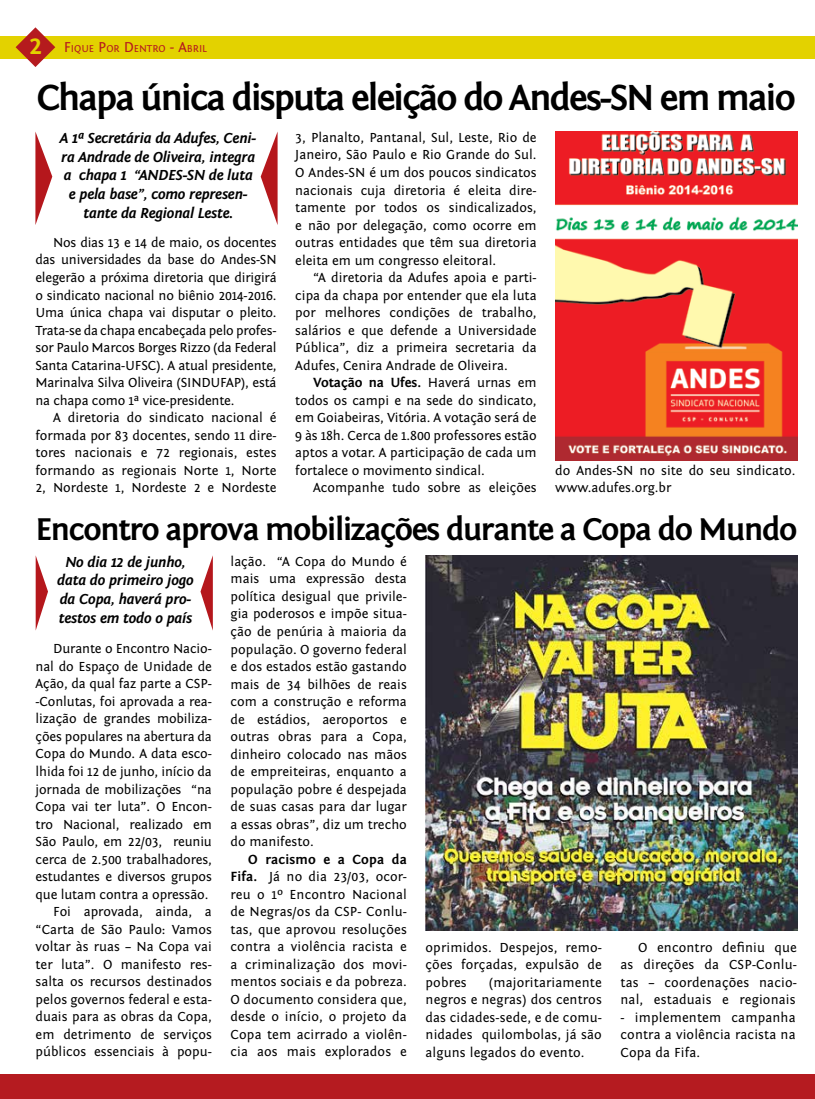
<style>
.page{position:relative;width:815px;height:1099px;background:#fff}
.page>*{position:absolute;margin:0;border:0;box-sizing:border-box;transform-origin:0 0}
.t1{font:700 37.5px "Fontin Sans";letter-spacing:-.05em;color:#000}
.t2{font:700 32.5px "Fontin Sans";letter-spacing:-.04em;color:#000}
.t3{font:italic 700 15px/18.8px "Fontin Sans";letter-spacing:-.01em;color:#000;text-align:center}
.t4{font:13.75px/17.5px "Fontin Sans";color:#000;text-align:justify}
.t5{font:10.5px "Fontin Sans Small Caps";color:#b5191e}
.s1{font-family:"Fontin Sans";font-weight:700;font-size:26.25px;color:#e3d200}
.s2{font-size:15px}
.s3{font-weight:700}
</style>
<div class="page">
<div style="left:0;top:36px;width:815px;height:22px;background:#e3d200"></div>
<svg style="left:16px;top:27px;width:39px;height:40px"></svg>
<div style="left:0;top:1074px;width:815px;height:24px;background:#b5191e"></div>
<svg style="left:36px;top:556px;width:12px;height:74px"></svg>
<svg style="left:200px;top:555px;width:13px;height:75px"></svg>
<svg style="left:35px;top:132px;width:17px;height:93px"></svg>
<svg style="left:261px;top:131px;width:17px;height:94px"></svg>
<img style="left:555px;top:131px;width:242px;height:329px">
<img style="left:426px;top:555px;width:372px;height:375px">
<p class="t5" style="left:29px;top:43px;width:180px"><span class="s1">2</span> <span class="s2">F</span>IQUE <span class="s2">P</span>OR <span class="s2">D</span>ENTRO <span class="s2">- A</span>BRIL</p>
<h1 class="t1" style="left:37px;top:77px;width:760px">Chapa única disputa eleição do Andes-SN em maio</h1>
<p class="t3" style="left:60px;top:129px;width:198px">A 1ª Secretária da Adufes, Ceni&shy;ra Andrade de Oliveira, integra a chapa 1 “ANDES-SN de luta e pela base”, como represen&shy;tante da Regional Leste.</p>
<p class="t4" style="left:35px;top:234px;width:243px;text-indent:18px">Nos dias 13 e 14 de maio, os docentes das universidades da base do Andes-SN elegerão a próxima diretoria que dirigirá o sindicato nacional no biênio 2014-2016.<br>Uma única chapa vai disputar o pleito.<br>Trata-se da chapa encabeçada pelo profes&shy;sor Paulo Marcos Borges Rizzo (da Federal Santa Catarina-UFSC). A atual presidente, Marinalva Silva Oliveira (SINDUFAP), está na chapa como 1ª vice-presidente.</p>
<p class="t4" style="left:35px;top:409px;width:243px;text-indent:18px">A diretoria do sindicato nacional é formada por 83 docentes, sendo 11 dire&shy;tores nacionais e 72 regionais, estes formando as regionais Norte 1, Norte 2, Nordeste 1, Nordeste 2 e Nordeste</p>
<p class="t4" style="left:295px;top:129px;width:243px">3, Planalto, Pantanal, Sul, Leste, Rio de Janeiro, São Paulo e Rio Grande do Sul.<br>O Andes-SN é um dos poucos sindicatos nacionais cuja diretoria é eleita dire&shy;tamente por todos os sindicalizados, e não por delegação, como ocorre em outras entidades que têm sua diretoria eleita em um congresso eleitoral.</p>
<p class="t4" style="left:295px;top:269px;width:243px;text-indent:18px">“A diretoria da Adufes apoia e parti&shy;cipa da chapa por entender que ela luta por melhores condições de trabalho, salários e que defende a Universidade Pública”, diz a primeira secretaria da Adufes, Cenira Andrade de Oliveira.</p>
<p class="t4" style="left:295px;top:374px;width:243px;text-indent:18px"><span class="s3">Votação na Ufes.</span> Haverá urnas em todos os campi e na sede do sindicato, em Goiabeiras, Vitória. A votação será de 9 às 18h. Cerca de 1.800 professores estão aptos a votar. A participação de cada um fortalece o movimento sindical.</p>
<p class="t4" style="left:313px;top:479px;width:225px">Acompanhe tudo sobre as eleições</p>
<p class="t4" style="left:555px;top:461px;width:242px">do Andes-SN no site do seu sindicato. www.adufes.org.br</p>
<h2 class="t2" style="left:36px;top:511px;width:763px">Encontro aprova mobilizações durante a Copa do Mundo</h2>
<p class="t3" style="left:57px;top:552px;width:138px">No dia 12 de junho, data do primeiro jogo da Copa, haverá pro&shy;testos em todo o país</p>
<p class="t4" style="left:231px;top:553px;width:178px">lação. “A Copa do Mundo é mais uma expressão desta política desigual que privile&shy;gia poderosos e impõe situa&shy;ção de penúria à maioria da população. O governo federal e dos estados estão gastando mais de 34 bilhões de reais com a construção e reforma de estádios, aeroportos e outras obras para a Copa, dinheiro colocado nas mãos de empreiteiras, enquanto a população pobre é despejada de suas casas para dar lugar a essas obras”, diz um trecho do manifesto.</p>
<p class="t4" style="left:231px;top:850px;width:178px;text-indent:18px"><span class="s3">O racismo e a Copa da Fifa.</span> Já no dia 23/03, ocor&shy;reu o 1º Encontro Nacional de Negras/os da CSP- Conlu&shy;tas, que aprovou resoluções contra a violência racista e a criminalização dos movi&shy;mentos sociais e da pobreza.<br>O documento considera que, desde o início, o projeto da Copa tem acirrado a violên&shy;cia aos mais explorados e</p>
<p class="t4" style="left:36px;top:640px;width:178px;text-align:right">Durante o Encontro Nacio&shy;nal do Espaço de Unidade de<br>Ação, da qual faz parte a CSP--Conlutas, foi aprovada a rea&shy;lização de grandes mobiliza&shy;ções populares na abertura da<br>Copa do Mundo. A data esco&shy;lhida foi 12 de junho, início da jornada de mobilizações “na<br>Copa vai ter luta”. O Encon&shy;tro Nacional, realizado em<br>São Paulo, em 22/03, reuniu cerca de 2.500 trabalhadores, estudantes e diversos grupos que lutam contra a opressão.<br>Foi aprovada, ainda, a “Carta de São Paulo: Vamos voltar às ruas – Na Copa vai ter luta”. O manifesto res&shy;salta os recursos destinados pelos governos federal e esta&shy;duais para as obras da Copa, em detrimento de serviços públicos essenciais à popu-</p>
<p class="t4" style="left:426px;top:938px;width:178px">oprimidos. Despejos, remo&shy;ções forçadas, expulsão de pobres</p>
<p class="t4" style="left:620px;top:938px;width:178px;text-indent:18px">O encontro definiu que as direções da CSP-Conlu&shy;tas – coordenações nacio&shy;nal, estaduais e regionais</p>
<p class="t4" style="left:620px;top:1008px;width:177px">- implementem campanha contra a violência racista na Copa da Fifa.</p>
<p class="t4" style="left:426px;top:973px;width:178px;text-indent:63px">(majoritariamente negros e negras) dos centros das cidades-sede, e de comu&shy;nidades quilombolas, já são alguns legados do evento.</p>
</div>
